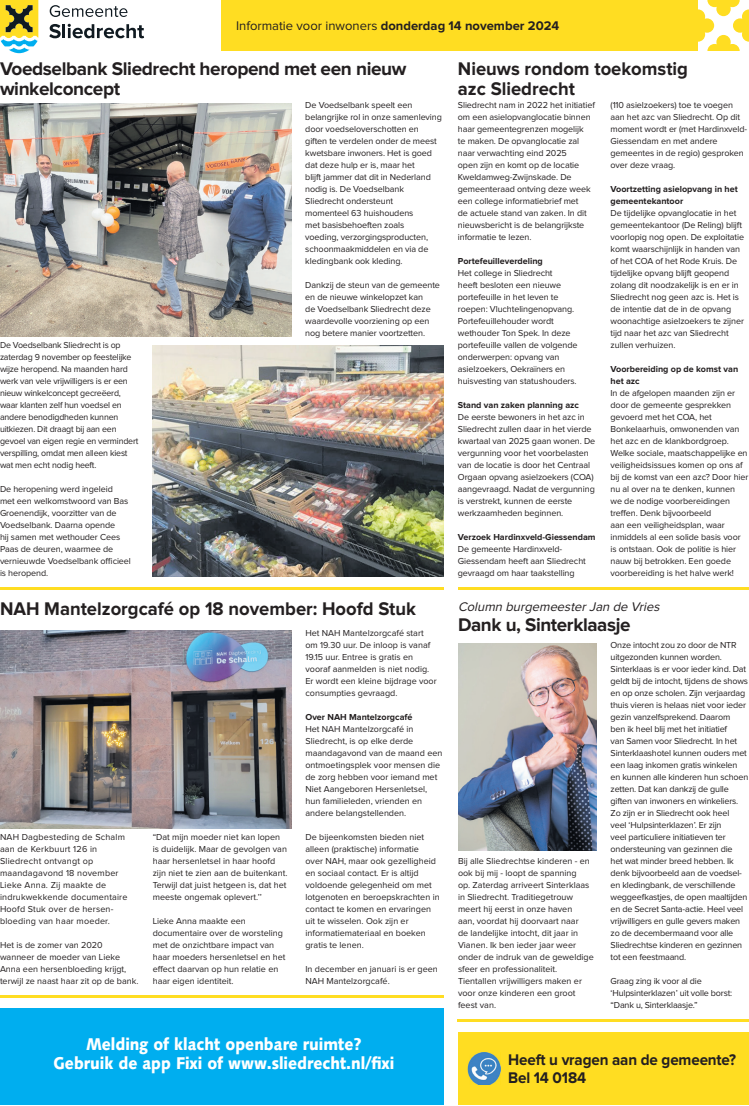
<style>
.page{position:relative;width:749px;height:1106px;background:#fff}
.page>*{position:absolute;margin:0;border:0;box-sizing:border-box;transform-origin:0 0}
.t1{font:700 19px/20px "Proxima Nova";letter-spacing:-.015em;color:#231f20}
.t2{font:900 17px/19px "Syntax LT Std";color:#fff;text-align:center;scale:.9 1}
.t3{font:700 16px/18px "Proxima Nova";letter-spacing:-.01em;color:#231f20;scale:.95 1}
.t4{font:700 13px "Proxima Nova";color:#231f20}
.t5{font:italic 13px "Proxima Nova";color:#231f20}
.t6{font:9px/12px "Proxima Nova";letter-spacing:-.01em;color:#231f20}
.t7{font:9px/12px "Proxima Nova";letter-spacing:.02em;color:#231f20}
.t8{font:700 9px/12px "Proxima Nova";color:#231f20}
.s1{font-weight:400}
</style>
<div class="page">
<div style="left:222px;top:0;width:526px;height:51px;background:#fd2"></div>
<svg style="left:50px;top:5px;width:77px;height:12px"></svg>
<svg style="left:49px;top:24px;width:95px;height:14px"></svg>
<svg style="left:0;top:0;width:38px;height:53px"></svg>
<svg style="left:698px;top:0;width:50px;height:51px"></svg>
<hr style="left:0;top:587px;width:444px;height:2px;background:#fd2">
<img style="left:0;top:103px;width:291px;height:233px">
<div style="left:0;top:1008px;width:443px;height:96px;background:#00aeef"></div>
<hr style="left:458px;top:587px;width:290px;height:2px;background:#fd2">
<img style="left:153px;top:346px;width:290px;height:230px">
<img style="left:458px;top:643px;width:138px;height:207px">
<hr style="left:458px;top:1019px;width:290px;height:2px;background:#fd2">
<img style="left:0;top:630px;width:291px;height:198px">
<hr style="left:0;top:995px;width:444px;height:2px;background:#fd2">
<div style="left:458px;top:1032px;width:290px;height:72px;background:#fd2"></div>
<img style="left:468px;top:1052px;width:32px;height:32px">
<h3 class="t4" style="left:236px;top:20px;width:325px"><span class="s1">Informatie voor inwoners</span> donderdag 14 november 2024</h3>
<h1 class="t1" style="left:457px;top:59px;width:231px">Nieuws rondom toekomstig azc Sliedrecht</h1>
<p class="t6" style="left:457px;top:99px;width:138px">Sliedrecht nam in 2022 het initiatief om een asielopvanglocatie binnen haar gemeentegrenzen mogelijk<br>te maken. De opvanglocatie zal naar verwachting eind 2025<br>open zijn en komt op de locatie<br>Kweldamweg-Zwijnskade. De gemeenteraad ontving deze week een college informatiebrief met<br>de actuele stand van zaken. In dit nieuwsbericht is de belangrijkste informatie te lezen.</p>
<p class="t8" style="left:457px;top:255px;width:86px">Portefeuilleverdeling</p>
<p class="t6" style="left:457px;top:267px;width:121px">Het college in Sliedrecht<br>heeft besloten een nieuwe portefeuille in het leven te roepen: Vluchtelingenopvang.<br>Portefeuillehouder wordt wethouder Ton Spek. In deze portefeuille vallen de volgende onderwerpen: opvang van asielzoekers, Oekraïners en huisvesting van statushouders.</p>
<p class="t8" style="left:457px;top:399px;width:123px">Stand van zaken planning azc</p>
<p class="t6" style="left:457px;top:411px;width:139px">De eerste bewoners in het azc in<br>Sliedrecht zullen daar in het vierde kwartaal van 2025 gaan wonen. De vergunning voor het voorbelasten van de locatie is door het Centraal<br>Orgaan opvang asielzoekers (COA) aangevraagd. Nadat de vergunning is verstrekt, kunnen de eerste werkzaamheden beginnen.</p>
<p class="t8" style="left:457px;top:531px;width:139px">Verzoek Hardinxveld-Giessendam</p>
<p class="t6" style="left:457px;top:543px;width:129px">De gemeente Hardinxveld-<br>Giessendam heeft aan Sliedrecht gevraagd om haar taakstelling</p>
<h1 class="t1" style="left:0;top:60px;width:408px">Voedselbank Sliedrecht heropend met een nieuw winkelconcept</h1>
<p class="t6" style="left:610px;top:99px;width:138px">(110 asielzoekers) toe te voegen aan het azc van Sliedrecht. Op dit moment wordt er (met Hardinxveld-<br>Giessendam en met andere gemeentes in de regio) gesproken over deze vraag.</p>
<p class="t8" style="left:610px;top:183px;width:129px">Voortzetting asielopvang in het gemeentekantoor</p>
<p class="t6" style="left:610px;top:207px;width:135px">De tijdelijke opvanglocatie in het gemeentekantoor (De Reling) blijft voorlopig nog open. De exploitatie komt waarschijnlijk in handen van of het COA of het Rode Kruis. De tijdelijke opvang blijft geopend zolang dit noodzakelijk is en er in<br>Sliedrecht nog geen azc is. Het is de intentie dat de in de opvang woonachtige asielzoekers te zijner tijd naar het azc van Sliedrecht zullen verhuizen.</p>
<p class="t8" style="left:610px;top:363px;width:129px">Voorbereiding op de komst van het azc</p>
<p class="t6" style="left:610px;top:387px;width:139px">In de afgelopen maanden zijn er door de gemeente gesprekken gevoerd met het COA, het<br>Bonkelaarhuis, omwonenden van het azc en de klankbordgroep.<br>Welke sociale, maatschappelijke en veiligheidsissues komen op ons af bij de komst van een azc? Door hier nu al over na te denken, kunnen we de nodige voorbereidingen treffen. Denk bijvoorbeeld<br>aan een veiligheidsplan, waar inmiddels al een solide basis voor is ontstaan. Ook de politie is hier nauw bij betrokken. Een goede voorbereiding is het halve werk!</p>
<p class="t6" style="left:305px;top:99px;width:138px">De Voedselbank speelt een belangrijke rol in onze samenleving door voedseloverschotten en giften te verdelen onder de meest kwetsbare inwoners. Het is goed dat deze hulp er is, maar het<br>blijft jammer dat dit in Nederland nodig is. De Voedselbank<br>Sliedrecht ondersteunt<br>momenteel 63 huishoudens<br>met basisbehoeften zoals<br>voeding, verzorgingsproducten, schoonmaakmiddelen en via de kledingbank ook kleding.</p>
<p class="t6" style="left:305px;top:279px;width:136px">Dankzij de steun van de gemeente en de nieuwe winkelopzet kan<br>de Voedselbank Sliedrecht deze waardevolle voorziening op een nog betere manier voortzetten.</p>
<p class="t6" style="left:0;top:339px;width:140px">De Voedselbank Sliedrecht is op zaterdag 9 november op feestelijke wijze heropend. Na maanden hard werk van vele vrijwilligers is er een nieuw winkelconcept gecreëerd, waar klanten zelf hun voedsel en andere benodigdheden kunnen uitkiezen. Dit draagt bij aan een gevoel van eigen regie en vermindert verspilling, omdat men alleen kiest wat men echt nodig heeft.</p>
<p class="t6" style="left:0;top:483px;width:132px">De heropening werd ingeleid<br>met een welkomstwoord van Bas<br>Groenendijk, voorzitter van de<br>Voedselbank. Daarna opende<br>hij samen met wethouder Cees<br>Paas de deuren, waarmee de vernieuwde Voedselbank officieel is heropend.</p>
<h1 class="t1" style="left:0;top:599px;width:417px">NAH Mantelzorgcafé op 18 november: Hoofd Stuk</h1>
<p class="t7" style="left:0;top:831px;width:129px">NAH Dagbesteding de Schalm aan de Kerkbuurt 126 in<br>Sliedrecht ontvangt op maandagavond 18 november<br>Lieke Anna. Zij maakte de indrukwekkende documentaire<br>Hoofd Stuk over de hersen&shy;bloeding van haar moeder.</p>
<p class="t6" style="left:0;top:939px;width:140px">Het is de zomer van 2020 wanneer de moeder van Lieke<br>Anna een hersenbloeding krijgt, terwijl ze naast haar zit op de bank.</p>
<p class="t6" style="left:153px;top:831px;width:136px">“Dat mijn moeder niet kan lopen is duidelijk. Maar de gevolgen van haar hersenletsel in haar hoofd zijn niet te zien aan de buitenkant.<br>Terwijl dat juist hetgeen is, dat het meeste ongemak oplevert.’’</p>
<p class="t6" style="left:153px;top:915px;width:134px">Lieke Anna maakte een documentaire over de worsteling met de onzichtbare impact van haar moeders hersenletsel en het effect daarvan op hun relatie en haar eigen identiteit.</p>
<p class="t6" style="left:305px;top:627px;width:133px">Het NAH Mantelzorgcafé start om 19.30 uur. De inloop is vanaf<br>19.15 uur. Entree is gratis en vooraf aanmelden is niet nodig.<br>Er wordt een kleine bijdrage voor consumpties gevraagd.</p>
<p class="t8" style="left:305px;top:711px;width:109px">Over NAH Mantelzorgcafé</p>
<p class="t6" style="left:305px;top:723px;width:139px">Het NAH Mantelzorgcafé in<br>Sliedrecht, is op elke derde maandagavond van de maand een ontmoetingsplek voor mensen die de zorg hebben voor iemand met<br>Niet Aangeboren Hersenletsel, hun familieleden, vrienden en andere belangstellenden.</p>
<p class="t6" style="left:305px;top:831px;width:136px">De bijeenkomsten bieden niet alleen (praktische) informatie<br>over NAH, maar ook gezelligheid en sociaal contact. Er is altijd voldoende gelegenheid om met lotgenoten en beroepskrachten in contact te komen en ervaringen uit te wisselen. Ook zijn er informatiemateriaal en boeken gratis te lenen.</p>
<p class="t6" style="left:305px;top:963px;width:134px">In december en januari is er geen<br>NAH Mantelzorgcafé.</p>
<h2 class="t2" style="left:53px;top:1034px;width:380px">Melding of klacht openbare ruimte?<br>Gebruik de app Fixi of www.sliedrecht.nl/fixi</h2>
<h3 class="t5" style="left:458px;top:600px;width:206px">Column burgemeesterJan de Vries</h3>
<h1 class="t1" style="left:458px;top:615px;width:174px">Dank u, Sinterklaasje</h1>
<p class="t6" style="left:458px;top:855px;width:137px">Bij alle Sliedrechtse kinderen - en ook bij mij - loopt de spanning<br>op. Zaterdag arriveert Sinterklaas in Sliedrecht. Traditiegetrouw meert hij eerst in onze haven<br>aan, voordat hij doorvaart naar<br>de landelijke intocht, dit jaar in<br>Vianen. Ik ben ieder jaar weer onder de indruk van de geweldige sfeer en professionaliteit.<br>Tientallen vrijwilligers maken er voor onze kinderen een groot feest van.</p>
<p class="t6" style="left:610px;top:639px;width:139px">Onze intocht zou zo door de NTR uitgezonden kunnen worden.<br>Sinterklaas is er voor ieder kind. Dat geldt bij de intocht, tijdens de shows en op onze scholen. Zijn verjaardag thuis vieren is helaas niet voor ieder gezin vanzelfsprekend. Daarom<br>ben ik heel blij met het initiatief<br>van Samen voor Sliedrecht. In het Sinterklaashotel kunnen ouders met een laag inkomen gratis winkelen en kunnen alle kinderen hun schoen zetten. Dat kan dankzij de gulle giften van inwoners en winkeliers.<br>Zo zijn er in Sliedrecht ook heel<br>veel ‘Hulpsinterklazen’. Er zijn<br>veel particuliere initiatieven ter ondersteuning van gezinnen die<br>het wat minder breed hebben. Ik denk bijvoorbeeld aan de voedsel&shy;en kledingbank, de verschillende weggeefkastjes, de open maaltijden en de Secret Santa-actie. Heel veel vrijwilligers en gulle gevers maken zo de decembermaand voor alle Sliedrechtse kinderen en gezinnen tot een feestmaand.</p>
<p class="t6" style="left:610px;top:975px;width:123px">Graag zing ik voor al die ‘Hulpsinterklazen’ uit volle borst: “Dank u, Sinterklaasje.”</p>
<h3 class="t3" style="left:508px;top:1051px;width:241px">Heeft u vragen aan de gemeente?<br>Bel 14 0184</h3>
</div>
